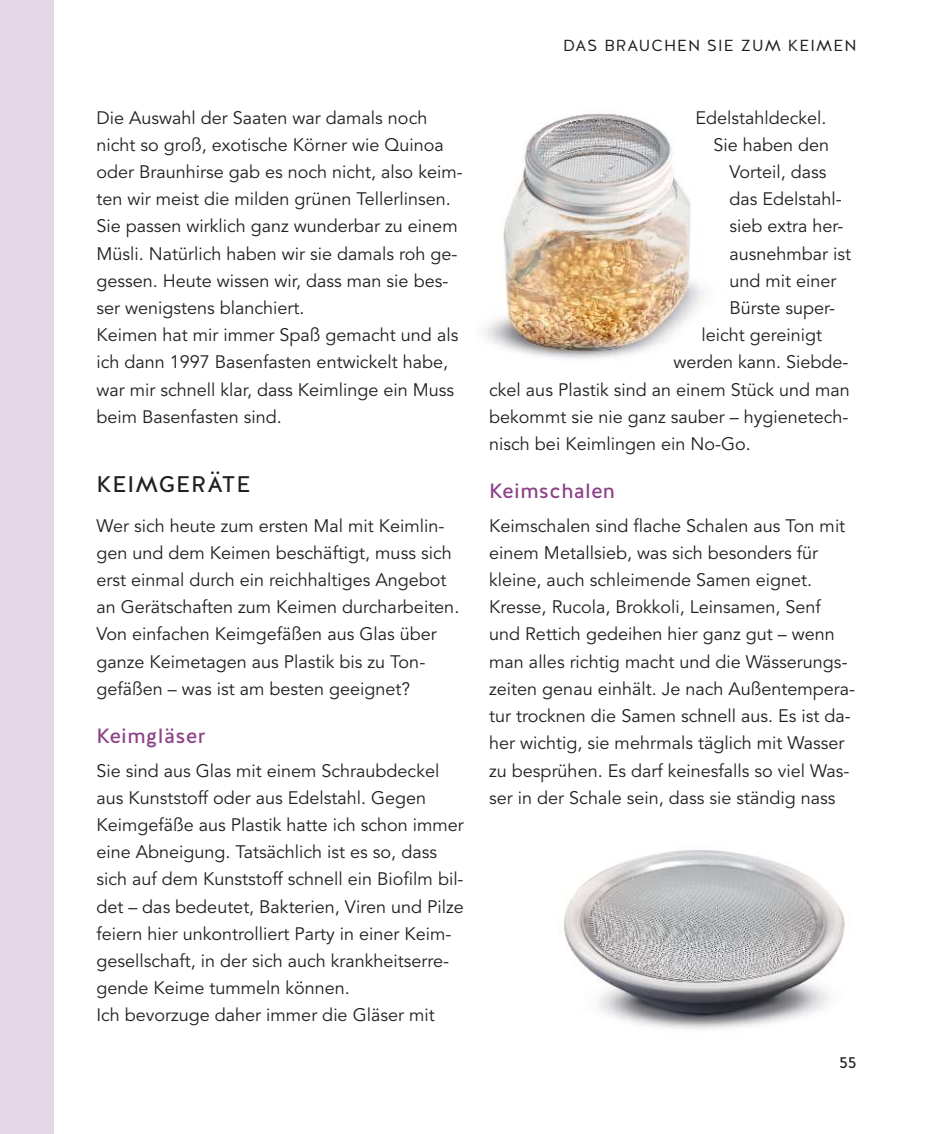
<style>
.page{position:relative;width:936px;height:1134px;background:#fff}
.page>*{position:absolute;margin:0;border:0;box-sizing:border-box;transform-origin:0 0}
.t1{font:22.6px "Halis GR";letter-spacing:.05em;color:#221f1f}
.t2{font:20.6px "Halis GR";letter-spacing:.02em;color:#8c4187}
.t3{font:18px/27.2px "Avenir LT Std";color:#221f1f}
.t4{font:16px "Halis GR";letter-spacing:.07em;color:#221f1f}
.t5{font:16px "Halis GR";color:#221f1f}
</style>
<div class="page">
<div style="left:0;top:0;width:54px;height:1134px;background:#e4d8e7"></div>
<img style="left:484px;top:113px;width:220px;height:246px">
<img style="left:564px;top:850px;width:281px;height:179px">
<p class="t3" style="left:96px;top:106px;width:368px">Die Auswahl der Saaten war damals noch nicht so groß, exotische Körner wie Quinoa oder Braunhirse gab es noch nicht, also keim&shy;ten wir meist die milden grünen Tellerlinsen.<br>Sie passen wirklich ganz wunderbar zu einem Müsli. Natürlich haben wir sie damals roh ge&shy;gessen. Heute wissen wir, dass man sie bes&shy;ser wenigstens blanchiert.<br>Keimen hat mir immer Spaß gemacht und als ich dann 1997 Basenfasten entwickelt habe, war mir schnell klar, dass Keimlinge ein Muss beim Basenfasten sind.</p>
<p class="t1" style="left:96px;top:472px;width:156px">KEIMGERÄTE</p>
<p class="t3" style="left:96px;top:514px;width:364px">Wer sich heute zum ersten Mal mit Keimlin&shy;gen und dem Keimen beschäftigt, muss sich erst einmal durch ein reichhaltiges Angebot an Gerätschaften zum Keimen durcharbeiten.<br>Von einfachen Keimgefäßen aus Glas über ganze Keimetagen aus Plastik bis zu Ton&shy;gefäßen – was ist am besten geeignet?</p>
<p class="t2" style="left:96px;top:724px;width:110px">Keimgläser</p>
<p class="t3" style="left:96px;top:758px;width:369px">Sie sind aus Glas mit einem Schraubdeckel aus Kunststoff oder aus Edelstahl. Gegen Keimgefäße aus Plastik hatte ich schon immer eine Abneigung. Tatsächlich ist es so, dass sich auf dem Kunststoff schnell ein Biofilm bil&shy;det – das bedeutet, Bakterien, Viren und Pilze feiern hier unkontrolliert Party in einer Keim&shy;gesellschaft, in der sich auch krankheitserre&shy;gende Keime tummeln können.<br>Ich bevorzuge daher immer die Gläser mit</p>
<p class="t4" style="left:563px;top:36px;width:295px">DAS BRAUCHEN SIE ZUM KEIMEN</p>
<p class="t3" style="left:695px;top:106px;width:133px">Edelstahldeckel.</p>
<p class="t3" style="left:713px;top:133px;width:117px">Sie haben den</p>
<p class="t3" style="left:729px;top:160px;width:98px">Vorteil, dass</p>
<p class="t3" style="left:729px;top:187px;width:114px">das Edelstahl-</p>
<p class="t3" style="left:729px;top:214px;width:115px">sieb extra her-</p>
<p class="t3" style="left:729px;top:242px;width:123px">ausnehmbar ist</p>
<p class="t3" style="left:729px;top:269px;width:108px">und mit einer</p>
<p class="t3" style="left:729px;top:296px;width:107px">Bürste super-</p>
<p class="t3" style="left:701px;top:323px;width:122px">leicht gereinigt</p>
<p class="t3" style="left:673px;top:350px;width:177px">werden kann. Siebde-</p>
<p class="t3" style="left:489px;top:378px;width:362px">ckel aus Plastik sind an einem Stück und man</p>
<p class="t3" style="left:489px;top:405px;width:361px">bekommt sie nie ganz sauber – hygienetech-</p>
<p class="t3" style="left:489px;top:432px;width:263px">nisch bei Keimlingen ein No-Go.</p>
<p class="t2" style="left:489px;top:480px;width:127px">Keimschalen</p>
<p class="t3" style="left:489px;top:514px;width:367px">Keimschalen sind flache Schalen aus Ton mit einem Metallsieb, was sich besonders für kleine, auch schleimende Samen eignet.<br>Kresse, Rucola, Brokkoli, Leinsamen, Senf und Rettich gedeihen hier ganz gut – wenn man alles richtig macht und die Wässerungs&shy;zeiten genau einhält. Je nach Außentempera&shy;tur trocknen die Samen schnell aus. Es ist da&shy;her wichtig, sie mehrmals täglich mit Wasser zu besprühen. Es darf keinesfalls so viel Was&shy;ser in der Schale sein, dass sie ständig nass</p>
<p class="t5" style="left:838px;top:1053px;width:19px">55</p>
</div>
